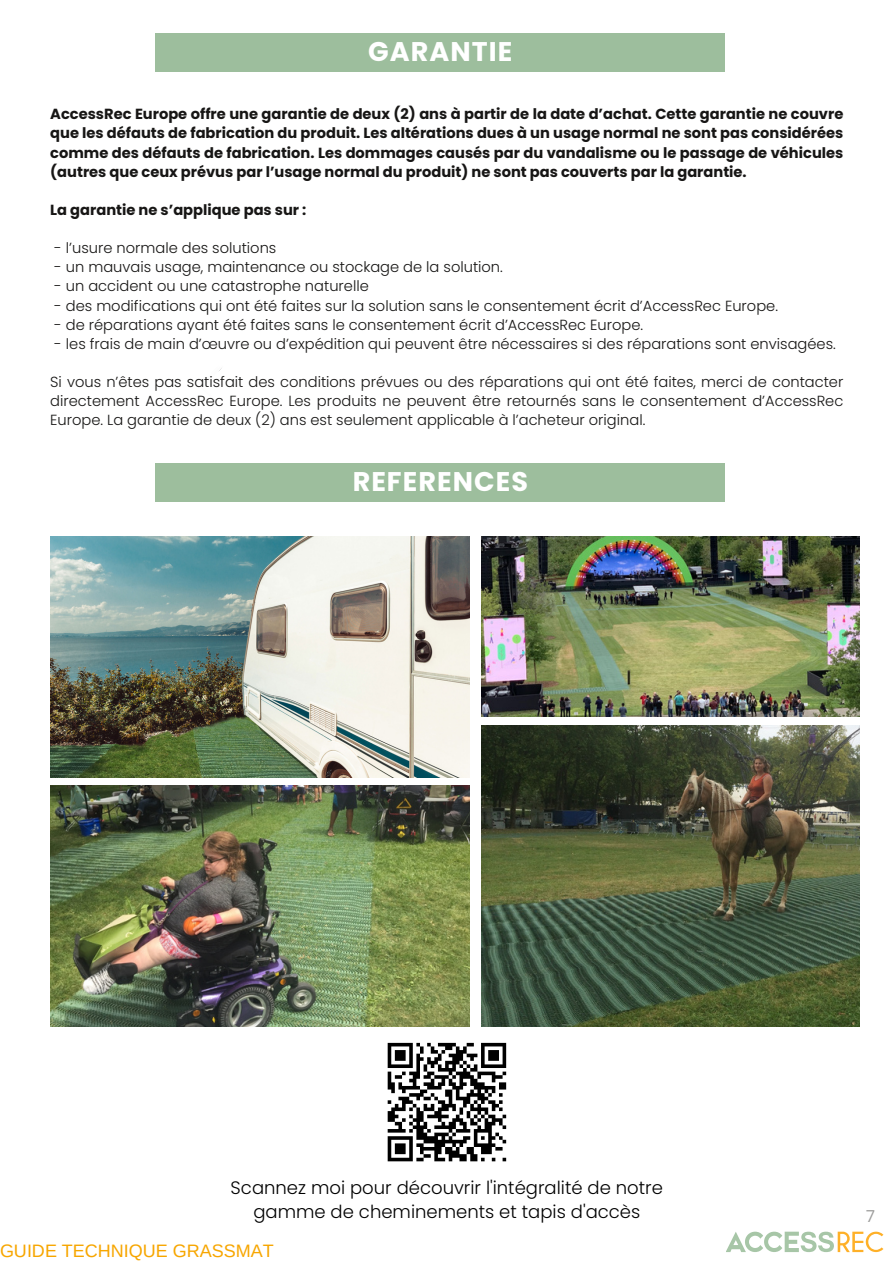
<style>
.page{position:relative;width:894px;height:1264px;background:#fff}
.page>*{position:absolute;margin:0;border:0;box-sizing:border-box;transform-origin:0 0}
.t1{font:700 27px "Poppins";letter-spacing:.04em;color:#fff}
.t2{font:300 18px/24.8px "Poppins";color:#000;text-align:center}
.t3{font:18px "Arimo";color:#f7a600}
.t4{font:16.5px "Open Sans";color:#9c9c9b}
.t5{font:300 14.7px/19.2px "Poppins";color:#171615;text-align:justify}
.t6{font:700 14.7px/19.2px "Poppins";color:#171615;text-align:justify}
</style>
<div class="page">
<svg style="left:726px;top:1231px;width:157px;height:21px"></svg>
<svg style="left:387px;top:1042px;width:120px;height:120px"></svg>
<div style="left:155px;top:463px;width:570px;height:39px;background:#9dbe9d"></div>
<div style="left:155px;top:33px;width:570px;height:38px;background:#9dbe9d"></div>
<img style="left:50px;top:536px;width:419px;height:241px">
<img style="left:481px;top:725px;width:378px;height:301px">
<img style="left:50px;top:785px;width:419px;height:241px">
<img style="left:481px;top:536px;width:378px;height:180px">
<h3 class="t1" style="left:368px;top:32px;width:145px">GARANTIE</h3>
<p class="t6" style="left:50px;top:104px;width:794px">AccessRec Europe offre une garantie de deux (2) ans à partir de la date d’achat. Cette garantie ne couvre que les défauts de fabrication du produit. Les altérations dues à un usage normal ne sont pas considérées comme des défauts de fabrication. Les dommages causés par du vandalisme ou le passage de véhicules (autres que ceux prévus par l’usage normal du produit) ne sont pas couverts par la garantie.</p>
<p class="t6" style="left:50px;top:200px;width:257px">La garantie ne s’applique pas sur :</p>
<p class="t5" style="left:54px;top:238px;width:223px">- l’usure normale des solutions</p>
<h1 class="t5" style="left:54px;top:257px;width:450px">- un mauvais usage, maintenance ou stockage de la solution.</h1>
<p class="t5" style="left:54px;top:277px;width:316px">- un accident ou une catastrophe naturelle</p>
<p class="t5" style="left:54px;top:296px;width:725px">- des modifications qui ont été faites sur la solution sans le consentement écrit d’AccessRec Europe.</p>
<p class="t5" style="left:54px;top:315px;width:590px">- de réparations ayant été faites sans le consentement écrit d’AccessRec Europe.</p>
<p class="t5" style="left:54px;top:334px;width:782px">- les frais de main d’œuvre ou d’expédition qui peuvent être nécessaires si des réparations sont envisagées.</p>
<p class="t5" style="left:50px;top:372px;width:794px">Si vous n’êtes pas satisfait des conditions prévues ou des réparations qui ont été faites, merci de contacter directement AccessRec Europe. Les produits ne peuvent être retournés sans le consentement d’AccessRec Europe. La garantie de deux (2) ans est seulement applicable à l’acheteur original.</p>
<h1 class="t1" style="left:352px;top:463px;width:177px">REFERENCES</h1>
<p class="t2" style="left:230px;top:1174px;width:433px">Scannez moi pour découvrir l'intégralité de notre gamme de cheminements et tapis d'accès</p>
<p class="t3" style="left:0;top:1240px;width:275px">GUIDE TECHNIQUE GRASSMAT</p>
<h2 class="t4" style="left:865px;top:1203px;width:11px">7</h2>
</div>
